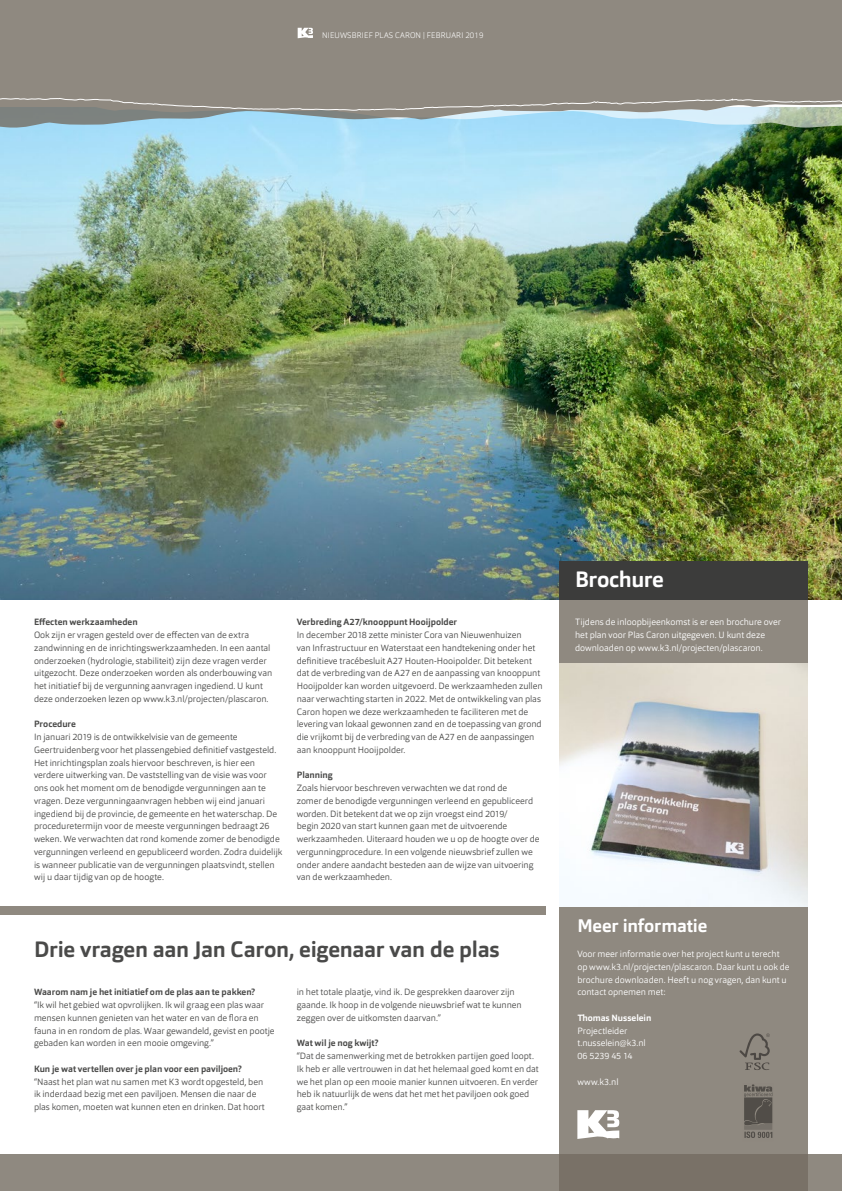
<style>
.page{position:relative;width:842px;height:1191px;background:#fff}
.page>*{position:absolute;margin:0;border:0;box-sizing:border-box;transform-origin:0 0}
.t1{font:700 22px "Orgon";letter-spacing:-.01em;color:#4a4a49}
.t2{font:700 22px "Orgon";letter-spacing:-.02em;color:#fff}
.t3{font:700 18px "Orgon";letter-spacing:-.005em;color:#fff}
.t4{font:300 9px/12.8px "Orgon";letter-spacing:-.005em;color:#4a4a49}
.t5{font:300 9px/12.8px "Orgon";letter-spacing:-.005em;color:#fff}
.t6{font:700 9px "Orgon";letter-spacing:-.005em;color:#4a4a49}
.t7{font:700 9px "Orgon";letter-spacing:-.005em;color:#fff}
.t8{font:200 8px "Orgon";color:#fff}
</style>
<div class="page">
<div style="left:559px;top:600px;width:249px;height:591px;background:#8f8980"></div>
<img style="left:0;top:129px;width:842px;height:471px">
<div style="left:559px;top:561px;width:249px;height:39px;background:#3c3c3b"></div>
<svg style="left:0;top:1154px;width:842px;height:37px;background:#888178"></svg>
<svg style="left:0;top:0;width:842px;height:129px;background:#91928c"></svg>
<svg style="left:0;top:97px;width:842px;height:14px;background:#9b978f"></svg>
<svg style="left:739px;top:1033px;width:31px;height:37px"></svg>
<svg style="left:744px;top:1084px;width:29px;height:54px"></svg>
<svg style="left:298px;top:28px;width:15px;height:10px"></svg>
<svg style="left:577px;top:1110px;width:42px;height:29px"></svg>
<div style="left:0;top:906px;width:545px;height:9px;background:#8f8980"></div>
<img style="left:559px;top:663px;width:249px;height:243px">
<p class="t8" style="left:322px;top:30px;width:163px">NIEUWSBRIEF PLAS CARON | FEBRUARI 2019</p>
<p class="t6" style="left:34px;top:616px;width:105px">Effecten werkzaamheden</p>
<p class="t4" style="left:34px;top:628px;width:240px">Ook zijn er vragen gesteld over de effecten van de extra zandwinning en de inrichtingswerkzaamheden. In een aantal onderzoeken (hydrologie, stabiliteit) zijn deze vragen verder uitgezocht. Deze onderzoeken worden als onderbouwing van het initiatief bij de vergunning aanvragen ingediend. U kunt deze onderzoeken lezen op www.k3.nl/projecten/plascaron.</p>
<p class="t6" style="left:34px;top:718px;width:44px">Procedure</p>
<p class="t4" style="left:34px;top:730px;width:250px">In januari 2019 is de ontwikkelvisie van de gemeente Geertruidenberg voor het plassengebied definitief vastgesteld.<br>Het inrichtingsplan zoals hiervoor beschreven, is hier een verdere uitwerking van. De vaststelling van de visie was voor ons ook het moment om de benodigde vergunningen aan te vragen. Deze vergunningaanvragen hebben wij eind januari ingediend bij de provincie, de gemeente en het waterschap. De proceduretermijn voor de meeste vergunningen bedraagt 26 weken. We verwachten dat rond komende zomer de benodigde vergunningen verleend en gepubliceerd worden. Zodra duidelijk is wanneer publicatie van de vergunningen plaatsvindt, stellen wij u daar tijdig van op de hoogte.</p>
<p class="t6" style="left:297px;top:616px;width:162px">Verbreding A27/knooppunt Hooijpolder</p>
<p class="t4" style="left:297px;top:628px;width:247px">In december 2018 zette minister Cora van Nieuwenhuizen<br>van Infrastructuur en Waterstaat een handtekening onder het definitieve tracébesluit A27 Houten-Hooipolder. Dit betekent dat de verbreding van de A27 en de aanpassing van knooppunt Hooijpolder kan worden uitgevoerd. De werkzaamheden zullen naar verwachting starten in 2022. Met de ontwikkeling van plas Caron hopen we deze werkzaamheden te faciliteren met de levering van lokaal gewonnen zand en de toepassing van grond die vrijkomt bij de verbreding van de A27 en de aanpassingen aan knooppunt Hooijpolder.</p>
<p class="t6" style="left:297px;top:769px;width:37px">Planning</p>
<p class="t4" style="left:297px;top:781px;width:244px">Zoals hiervoor beschreven verwachten we dat rond de<br>zomer de benodigde vergunningen verleend en gepubliceerd worden. Dit betekent dat we op zijn vroegst eind 2019/<br>begin 2020 van start kunnen gaan met de uitvoerende werkzaamheden. Uiteraard houden we u op de hoogte over de vergunningprocedure. In een volgende nieuwsbrief zullen we onder andere aandacht besteden aan de wijze van uitvoering van de werkzaamheden.</p>
<h1 class="t1" style="left:34px;top:935px;width:467px">Drie vragen aan Jan Caron, eigenaar van de plas</h1>
<p class="t6" style="left:34px;top:986px;width:223px">Waarom nam je het initiatief om de plas aan te pakken?</p>
<p class="t4" style="left:34px;top:998px;width:242px">“Ik wil het gebied wat opvrolijken. Ik wil graag een plas waar mensen kunnen genieten van het water en van de flora en fauna in en rondom de plas. Waar gewandeld, gevist en pootje gebaden kan worden in een mooie omgeving.”</p>
<p class="t6" style="left:34px;top:1063px;width:209px">Kun je wat vertellen over je plan voor een paviljoen?</p>
<p class="t4" style="left:34px;top:1075px;width:232px">“Naast het plan wat nu samen met K3 wordt opgesteld, ben ik inderdaad bezig met een paviljoen. Mensen die naar de plas komen, moeten wat kunnen eten en drinken. Dat hoort</p>
<p class="t4" style="left:297px;top:985px;width:227px">in het totale plaatje, vind ik. De gesprekken daarover zijn gaande. Ik hoop in de volgende nieuwsbrief wat te kunnen zeggen over de uitkomsten daarvan.”</p>
<p class="t6" style="left:297px;top:1037px;width:83px">Wat wil je nog kwijt?</p>
<p class="t4" style="left:297px;top:1049px;width:243px">“Dat de samenwerking met de betrokken partijen goed loopt.<br>Ik heb er alle vertrouwen in dat het helemaal goed komt en dat we het plan op een mooie manier kunnen uitvoeren. En verder heb ik natuurlijk de wens dat het met het paviljoen ook goed gaat komen.”</p>
<h1 class="t2" style="left:575px;top:565px;width:90px">Brochure</h1>
<p class="t5" style="left:575px;top:615px;width:207px">Tijdens de inloopbijeenkomst is er een brochure over het plan voor Plas Caron uitgegeven. U kunt deze downloaden op www.k3.nl/projecten/plascaron.</p>
<h2 class="t3" style="left:577px;top:913px;width:131px">Meer informatie</h2>
<p class="t5" style="left:577px;top:947px;width:214px">Voor meer informatie over het project kunt u terecht op www.k3.nl/projecten/plascaron. Daar kunt u ook de brochure downloaden. Heeft u nog vragen, dan kunt u contact opnemen met:</p>
<p class="t7" style="left:577px;top:1012px;width:75px">Thomas Nusselein</p>
<p class="t5" style="left:577px;top:1024px;width:70px">Projectleider t.nusselein@k3.nl<br>06 5239 45 14</p>
<p class="t5" style="left:577px;top:1075px;width:43px">www.k3.nl</p>
</div>
